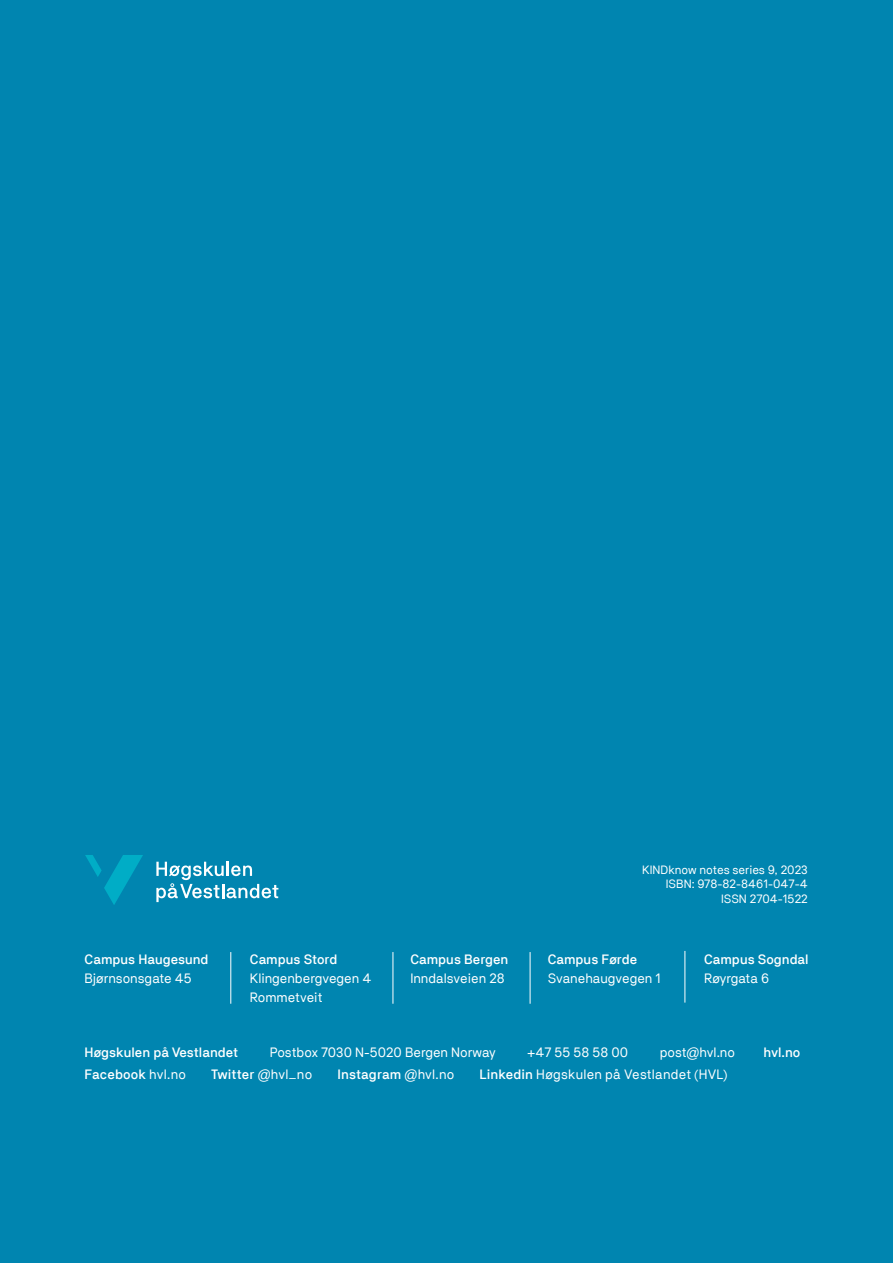
<style>
.page{position:relative;width:893px;height:1263px;background:#0085b0}
.page>*{position:absolute;margin:0;border:0;box-sizing:border-box;transform-origin:0 0}
.t1{font:500 13.5px "NB Akademie Std";color:#fff}
.t2{font:13.5px/18.9px "NB Akademie Std";color:#fff}
.t3{font:13.5px "NB Akademie Std";letter-spacing:.02em;color:#fff}
.t4{font:12px/14.4px "NB Akademie Std";color:#fff;text-align:right}
.s1{font-weight:400}
.s2{font-weight:500}
</style>
<div class="page">
<svg style="left:85px;top:855px;width:58px;height:50px"></svg>
<svg style="left:156px;top:862px;width:122px;height:40px"></svg>
<hr style="left:230px;top:952px;width:1px;height:52px;background:#fff">
<hr style="left:685px;top:951px;width:1px;height:51px;background:#fff">
<hr style="left:393px;top:952px;width:1px;height:52px;background:#fff">
<hr style="left:530px;top:952px;width:1px;height:52px;background:#fff">
<p class="t1" style="left:85px;top:952px;width:125px">Campus Haugesund</p>
<p class="t2" style="left:85px;top:969px;width:109px">Bjørnsonsgate 45</p>
<p class="t1" style="left:250px;top:952px;width:89px">Campus Stord</p>
<p class="t2" style="left:250px;top:969px;width:123px">Klingenbergvegen 4<br>Rommetveit</p>
<p class="t1" style="left:410px;top:952px;width:100px">Campus Bergen</p>
<p class="t2" style="left:410px;top:969px;width:96px">Inndalsveien 28</p>
<p class="t4" style="left:642px;top:862px;width:167px">KINDknow notes series 9, 2023<br>ISBN: 978-82-8461-047-4<br>ISSN 2704-1522</p>
<p class="t1" style="left:548px;top:952px;width:91px">Campus Førde</p>
<p class="t2" style="left:548px;top:969px;width:115px">Svanehaugvegen 1</p>
<p class="t1" style="left:704px;top:952px;width:106px">Campus Sogndal</p>
<p class="t2" style="left:704px;top:969px;width:67px">Røyrgata 6</p>
<p class="t1" style="left:85px;top:1045px;width:155px">Høgskulen på Vestlandet</p>
<p class="t2" style="left:270px;top:1043px;width:227px">Postbox 7030 N-5020 Bergen Norway</p>
<p class="t2" style="left:527px;top:1043px;width:103px">+47 55 58 58 00</p>
<p class="t2" style="left:660px;top:1043px;width:77px">post@hvl.no</p>
<p class="t1" style="left:763px;top:1045px;width:39px">hvl.no</p>
<p class="t1" style="left:85px;top:1066px;width:103px">Facebook <span class="s1">hvl.no</span></p>
<p class="t1" style="left:211px;top:1066px;width:103px">Twitter <span class="s1">@hvl_no</span></p>
<p class="t1" style="left:337px;top:1066px;width:118px">Instagram <span class="s1">@hvl.no</span></p>
<p class="t3" style="left:480px;top:1066px;width:249px"><span class="s2">Linkedin</span> Høgskulen på Vestlandet (HVL)</p>
</div>
